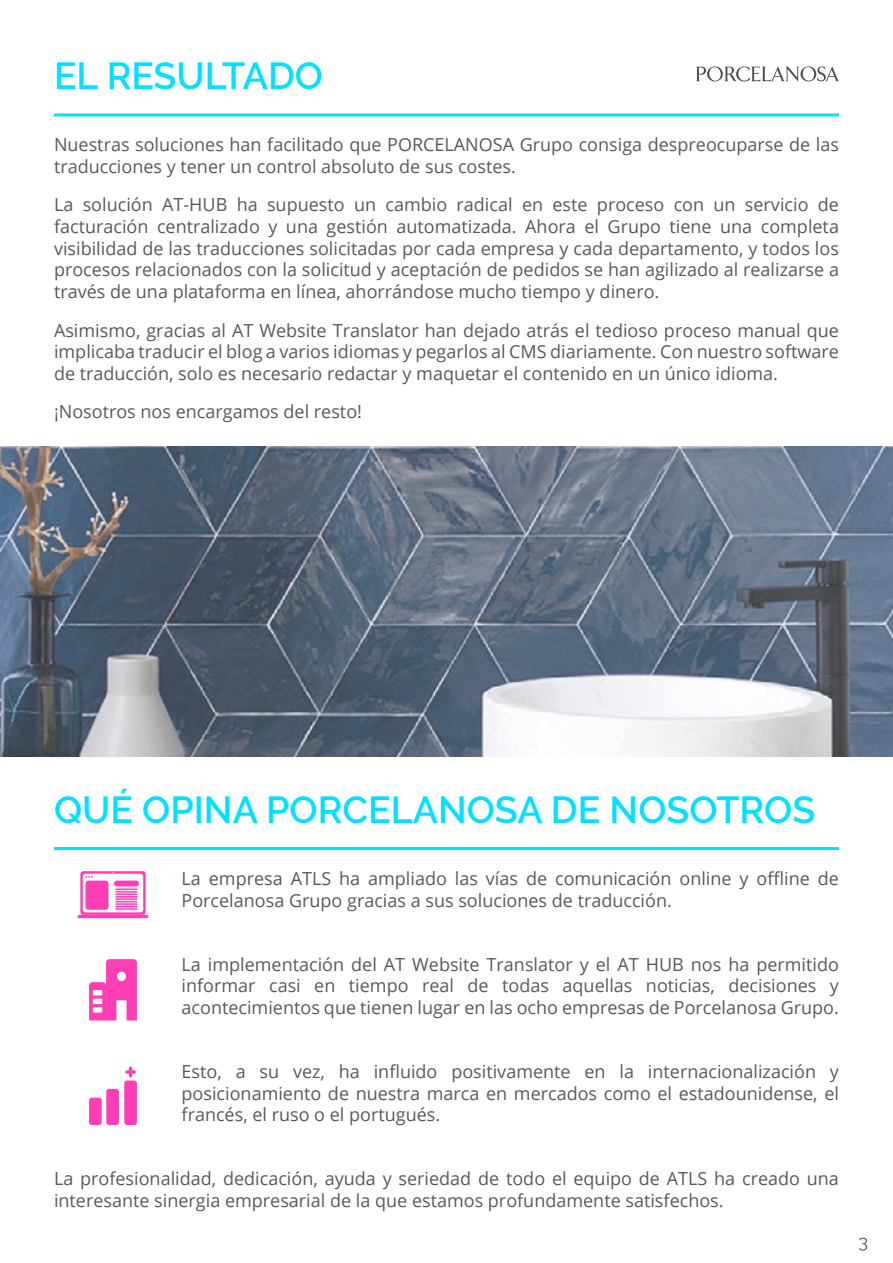
<style>
.page{position:relative;width:893px;height:1263px;background:#fff}
.page>*{position:absolute;margin:0;border:0;box-sizing:border-box;transform-origin:0 0}
.t1{font:600 37.5px "Raleway";color:#04e0ff}
.t2{font:18px/21.6px "Open Sans";color:#595959;text-align:justify}
.t3{font:18px "Raleway";color:#595959}
</style>
<div class="page">
<svg style="left:696px;top:66px;width:143px;height:16px"></svg>
<hr style="left:54px;top:113px;width:785px;height:3px;background:#04e0ff">
<hr style="left:54px;top:847px;width:785px;height:3px;background:#04e0ff">
<div style="left:89px;top:1098px;width:13px;height:27px;background:#ff3db5;border-radius:3px"></div>
<div style="left:106px;top:1089px;width:13px;height:36px;background:#ff3db5;border-radius:3px"></div>
<div style="left:124px;top:1080px;width:13px;height:45px;background:#ff3db5;border-radius:3px"></div>
<svg style="left:125px;top:1067px;width:11px;height:10px"></svg>
<svg style="left:89px;top:959px;width:48px;height:61px"></svg>
<hr style="left:78px;top:915px;width:70px;height:3px;background:#ff3db5;border-radius:2px">
<svg style="left:80px;top:871px;width:66px;height:44px"></svg>
<hr style="left:115px;top:908px;width:22px;height:2px;background:#ff3db5">
<img style="left:0;top:446px;width:893px;height:311px">
<h1 class="t1" style="left:54px;top:54px;width:271px">EL RESULTADO</h1>
<p class="t2" style="left:54px;top:133px;width:786px">Nuestras soluciones han facilitado que PORCELANOSA Grupo consiga despreocuparse de las traducciones y tener un control absoluto de sus costes.</p>
<p class="t2" style="left:54px;top:194px;width:786px">La solución AT-HUB ha supuesto un cambio radical en este proceso con un servicio de facturación centralizado y una gestión automatizada. Ahora el Grupo tiene una completa visibilidad de las traducciones solicitadas por cada empresa y cada departamento, y todos los procesos relacionados con la solicitud y aceptación de pedidos se han agilizado al realizarse a través de una plataforma en línea, ahorrándose mucho tiempo y dinero.</p>
<p class="t2" style="left:54px;top:319px;width:786px">Asimismo, gracias al AT Website Translator han dejado atrás el tedioso proceso manual que implicaba traducir el blog a varios idiomas y pegarlos al CMS diariamente. Con nuestro software de traducción, solo es necesario redactar y maquetar el contenido en un único idioma.</p>
<p class="t2" style="left:54px;top:400px;width:309px">¡Nosotros nos encargamos del resto!</p>
<h1 class="t1" style="left:54px;top:788px;width:763px">QUÉ OPINA PORCELANOSA DE NOSOTROS</h1>
<p class="t2" style="left:182px;top:867px;width:659px">La empresa ATLS ha ampliado las vías de comunicación online y offline de<br>Porcelanosa Grupo gracias a sus soluciones de traducción.</p>
<p class="t2" style="left:182px;top:953px;width:659px">La implementación del AT Website Translator y el AT HUB nos ha permitido informar casi en tiempo real de todas aquellas noticias, decisiones y acontecimientos que tienen lugar en las ocho empresas de Porcelanosa Grupo.</p>
<p class="t2" style="left:182px;top:1060px;width:659px">Esto, a su vez, ha influido positivamente en la internacionalización y posicionamiento de nuestra marca en mercados como el estadounidense, el francés, el ruso o el portugués.</p>
<p class="t2" style="left:54px;top:1167px;width:786px">La profesionalidad, dedicación, ayuda y seriedad de todo el equipo de ATLS ha creado una interesante sinergia empresarial de la que estamos profundamente satisfechos.</p>
<p class="t3" style="left:859px;top:1231px;width:11px">3</p>
</div>
